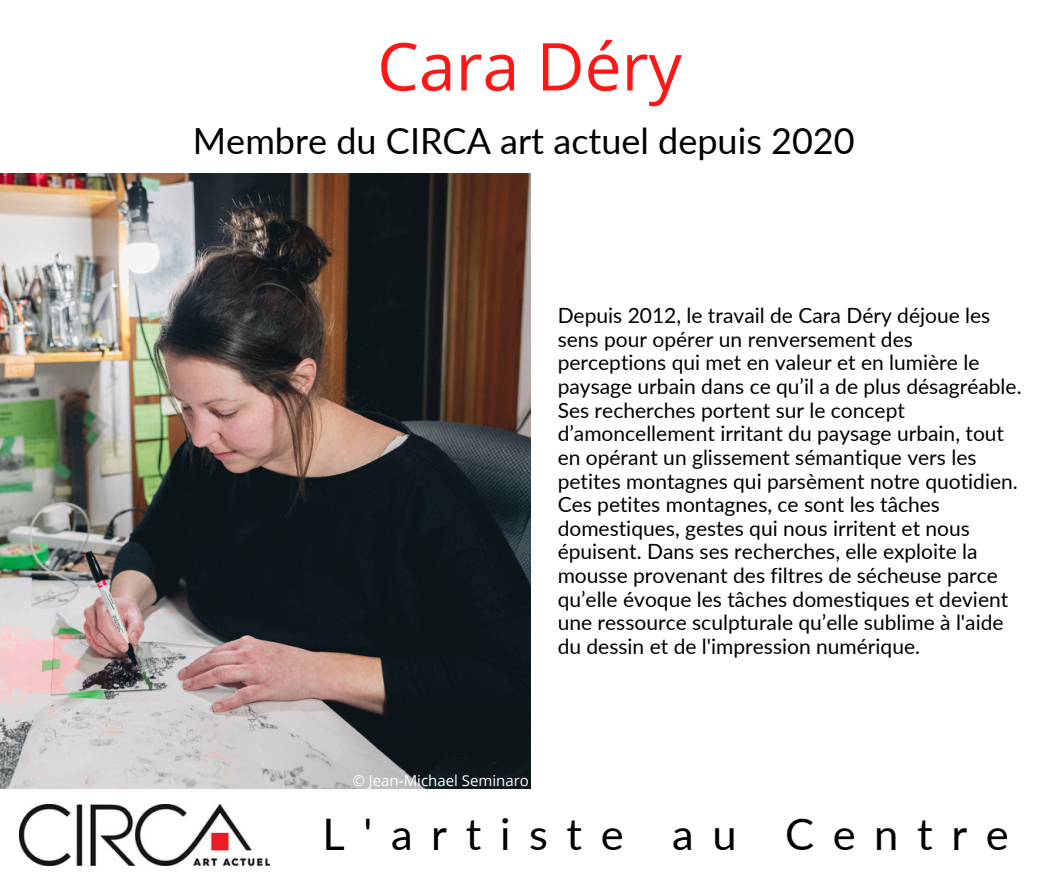
<style>
.page{position:relative;width:1058px;height:887px;background:#fff}
.page>*{position:absolute;margin:0;border:0;box-sizing:border-box;transform-origin:0 0}
.t1{font:66px "Open Sans Hebrew";color:#ff1616}
.t2{font:43.5px "Lato";letter-spacing:.43em;color:#000}
.t3{font:36px "Lato";color:#000}
.t4{font:21px/23.7px "Lato";color:#000}
.t5{font:15px "Open Sans";color:#fff}
</style>
<div class="page">
<img style="left:0;top:173px;width:530px;height:615px">
<img style="left:20px;top:804px;width:250px;height:61px">
<p class="t1" style="left:377px;top:20px;width:306px">Cara Déry</p>
<p class="t3" style="left:193px;top:118px;width:663px">Membre du CIRCA art actuel depuis 2020</p>
<p class="t4" style="left:557px;top:303px;width:465px">Depuis 2012, le travail de Cara Déry déjoue les sens pour opérer un renversement des perceptions qui met en valeur et en lumière le paysage urbain dans ce qu’il a de plus désagréable.<br>Ses recherches portent sur le concept d’amoncellement irritant du paysage urbain, tout en opérant un glissement sémantique vers les petites montagnes qui parsèment notre quotidien.<br>Ces petites montagnes, ce sont les tâches domestiques, gestes qui nous irritent et nous épuisent. Dans ses recherches, elle exploite la mousse provenant des filtres de sécheuse parce qu’elle évoque les tâches domestiques et devient une ressource sculpturale qu’elle sublime à l'aide du dessin et de l'impression numérique.</p>
<p class="t5" style="left:352px;top:770px;width:178px">© Jean-Michael Seminaro</p>
<p class="t2" style="left:322px;top:806px;width:687px">L'artiste au Centre</p>
</div>
